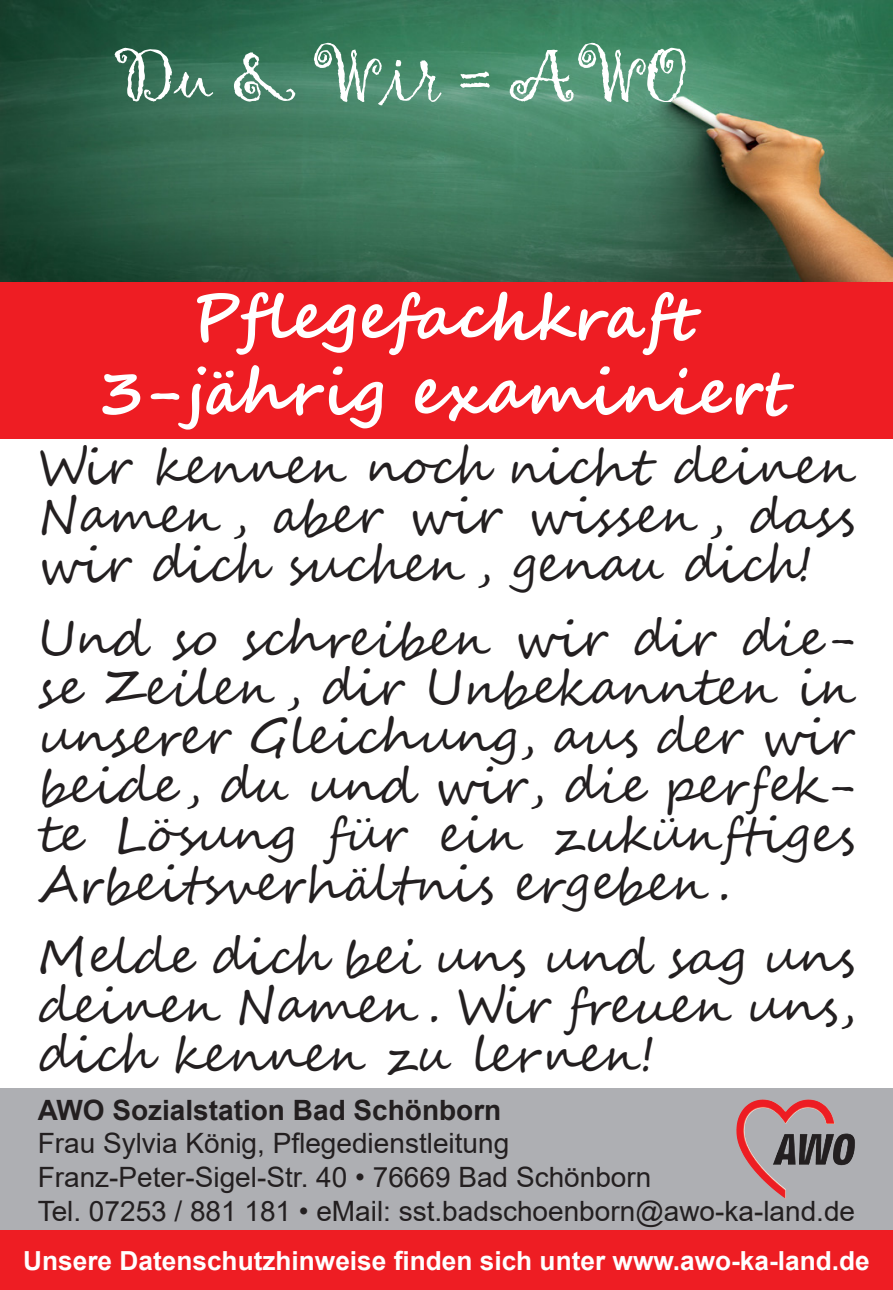
<style>
.page{position:relative;width:893px;height:1290px;background:#fff}
.page>*{position:absolute;margin:0;border:0;box-sizing:border-box;transform-origin:0 0}
.t1{font:77px "Gigi";color:#fff}
.t2{font:700 63px "Segoe Script";color:#fff}
.t3{font:49px/49px "Segoe Script";color:#231f20;text-align:justify}
.t4{font:28px "Arial";color:#231f20}
.t5{font:700 28px "Arial";color:#231f20}
.t6{font:700 26.25px "Arial";color:#fff}
</style>
<div class="page">
<img style="left:0;top:0;width:893px;height:282px">
<div style="left:0;top:282px;width:893px;height:157px;background:#ee1d23"></div>
<div style="left:0;top:1087px;width:893px;height:143px;background:#aeafb3"></div>
<img style="left:756px;top:1099px;width:52px;height:13px">
<div style="left:0;top:1230px;width:893px;height:60px;background:#ee1d23"></div>
<p class="t1" style="left:113px;top:26px;width:576px">Du &amp; Wir = AWO</p>
<p class="t2" style="left:191px;top:266px;width:514px">Pflegefachkraft</p>
<p class="t2" style="left:99px;top:341px;width:697px">3-jährig examiniert</p>
<p class="t3" style="left:38px;top:443px;width:820px">Wir kennen noch nicht deinen Namen , aber wir wissen , dass wir dich suchen , genau dich!</p>
<p class="t3" style="left:38px;top:615px;width:820px">Und so schreiben wir dir die&shy;se Zeilen , dir Unbekannten in unserer Gleichung, aus der wir beide , du und wir, die perfek&shy;te Lösung für ein zukünftiges Arbeitsverhältnis ergeben .</p>
<p class="t3" style="left:38px;top:933px;width:819px">Melde dich bei uns und sag uns deinen Namen . Wir freuen uns, dich kennen zu lernen!</p>
<p class="t5" style="left:38px;top:1090px;width:465px">AWO Sozialstation Bad Schönborn</p>
<p class="t4" style="left:38px;top:1124px;width:473px">Frau Sylvia König, Pflegedienstleitung</p>
<p class="t4" style="left:38px;top:1158px;width:615px">Franz-Peter-Sigel-Str. 40 • 76669 Bad Schönborn</p>
<p class="t4" style="left:38px;top:1191px;width:819px">Tel. 07253 / 881 181 • eMail: sst.badschoenborn@awo-ka-land.de</p>
<p class="t6" style="left:23px;top:1242px;width:848px">Unsere Datenschutzhinweise finden sich unter www.awo-ka-land.de</p>
</div>
